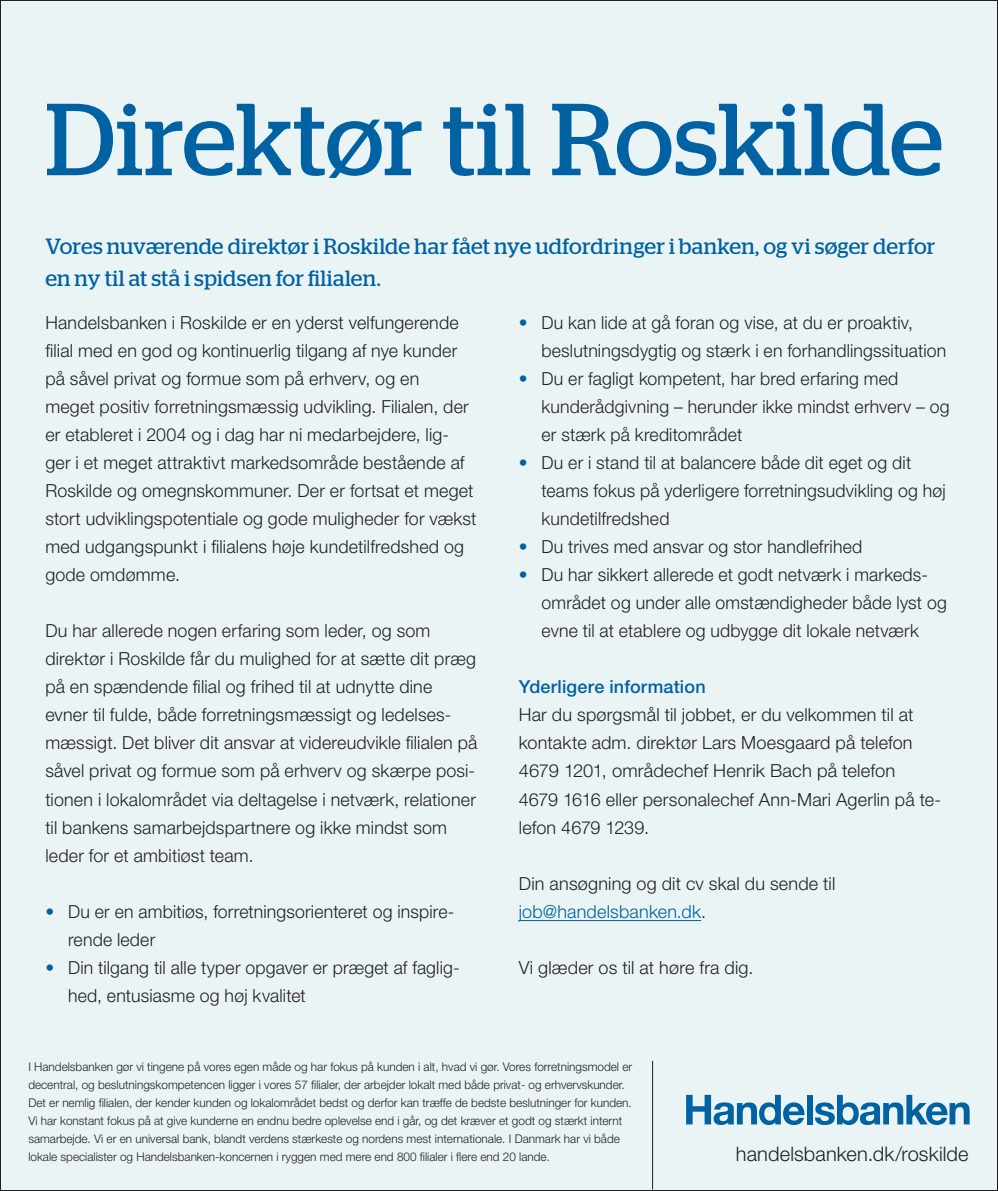
<style>
.page{position:relative;width:998px;height:1191px;background:#ebf4f5}
.page>*{position:absolute;margin:0;border:0;box-sizing:border-box;transform-origin:0 0}
.t1{font:102px "Stag";color:#0062a3}
.t2{font:22px/32px "Stag";letter-spacing:.01em;color:#0062a3}
.t3{font:300 20px "Helvetica Neue LT Pro";letter-spacing:.005em;color:#231f20}
.t4{font:300 18px/28px "Helvetica Neue LT Pro";letter-spacing:.01em;color:#231f20}
.t5{font:500 18px "Helvetica Neue LT Pro";letter-spacing:.01em;color:#0062a3}
.t6{font:300 18px "Helvetica Neue LT Pro";letter-spacing:.01em;color:#0062a3}
.Brødtekst{font:300 12px/18px "Helvetica Neue LT Pro";color:#231f20}
.s1{color:#0062a3}
.s2{color:#231f20}
</style>
<div class="page">
<hr style="left:519px;top:920px;width:182px;height:1px;background:#0062a3">
<hr style="left:652px;top:1060px;width:1px;height:129px;background:#231f20">
<div style="left:806px;top:1094px;width:6px;height:30px;background:#0062a3"></div>
<svg style="left:686px;top:1094px;width:118px;height:31px"></svg>
<svg style="left:815px;top:1094px;width:154px;height:31px"></svg>
<p class="t1" style="left:45px;top:80px;width:899px">Direktør til Roskilde</p>
<p class="t2" style="left:45px;top:230px;width:891px">Vores nuværende direktør i Roskilde har fået nye udfordringer i banken, og vi søger derfor en ny til at stå i spidsen for filialen.</p>
<p class="t4" style="left:45px;top:308px;width:415px;text-align:justify">Handelsbanken i Roskilde er en yderst velfungerende filial med en god og kontinuerlig tilgang af nye kunder på såvel privat og formue som på erhverv, og en</p>
<p class="t4" style="left:45px;top:392px;width:433px">meget positiv forretningsmæssig udvikling. Filialen, der er etableret i 2004 og i dag har ni medarbejdere, lig&shy;ger i et meget attraktivt markedsområde bestående af Roskilde og omegnskommuner. Der er fortsat et meget stort udviklingspotentiale og gode muligheder for vækst med udgangspunkt i filialens høje kundetilfredshed og gode omdømme.</p>
<p class="t4" style="left:45px;top:616px;width:433px">Du har allerede nogen erfaring som leder, og som direktør i Roskilde får du mulighed for at sætte dit præg på en spændende filial og frihed til at udnytte dine evner til fulde, både forretningsmæssigt og ledelses&shy;mæssigt. Det bliver dit ansvar at videreudvikle filialen på såvel privat og formue som på erhverv og skærpe posi&shy;tionen i lokalområdet via deltagelse i netværk, relationer til bankens samarbejdspartnere og ikke mindst som</p>
<p class="t4" style="left:45px;top:840px;width:210px">leder for et ambitiøst team.</p>
<p class="t4" style="left:68px;top:896px;width:388px;text-indent:-23px"><span class="s1">•</span> Du er en ambitiøs, forretningsorienteret og inspire&shy;rende leder</p>
<p class="t4" style="left:68px;top:952px;width:393px;text-indent:-23px"><span class="s1">•</span> Din tilgang til alle typer opgaver er præget af faglig&shy;hed, entusiasme og høj kvalitet</p>
<p class="t4" style="left:541px;top:308px;width:406px;text-indent:-23px"><span class="s1">•</span> Du kan lide at gå foran og vise, at du er proaktiv, beslutningsdygtig og stærk i en forhandlingssituation</p>
<p class="t4" style="left:541px;top:364px;width:410px;text-indent:-23px"><span class="s1">•</span> Du er fagligt kompetent, har bred erfaring med kunderådgivning – herunder ikke mindst erhverv – og er stærk på kreditområdet</p>
<p class="t4" style="left:541px;top:448px;width:406px;text-indent:-23px"><span class="s1">•</span> Du er i stand til at balancere både dit eget og dit teams fokus på yderligere forretningsudvikling og høj kundetilfredshed</p>
<p class="t4" style="left:519px;top:532px;width:345px"><span class="s1">•</span> Du trives med ansvar og stor handlefrihed</p>
<p class="t4" style="left:541px;top:560px;width:407px;text-indent:-23px"><span class="s1">•</span> Du har sikkert allerede et godt netværk i markeds&shy;området og under alle omstændigheder både lyst og evne til at etablere og udbygge dit lokale netværk</p>
<p class="t5" style="left:519px;top:676px;width:188px">Yderligere information</p>
<p class="t4" style="left:519px;top:700px;width:396px;text-align:justify">Har du spørgsmål til jobbet, er du velkommen til at kontakte adm. direktør Lars Moesgaard på telefon 4679 1201, områdechef Henrik Bach på telefon</p>
<p class="t4" style="left:519px;top:784px;width:424px">4679 1616 eller personalechef Ann-Mari Agerlin på te&shy;lefon 4679 1239.</p>
<p class="t4" style="left:519px;top:868px;width:318px">Din ansøgning og dit cv skal du sende til</p>
<p class="t6" style="left:519px;top:900px;width:189px">job@handelsbanken.dk<span class="s2">.</span></p>
<p class="t4" style="left:519px;top:952px;width:236px">Vi glæder os til at høre fra dig.</p>
<p class="Brødtekst" style="left:28px;top:1057px;width:605px">I Handelsbanken gør vi tingene på vores egen måde og har fokus på kunden i alt, hvad vi gør. Vores forretningsmodel er decentral, og beslutningskompetencen ligger i vores 57 filialer, der arbejder lokalt med både privat- og erhvervskunder.<br>Det er nemlig filialen, der kender kunden og lokalområdet bedst og derfor kan træffe de bedste beslutninger for kunden.<br>Vi har konstant fokus på at give kunderne en endnu bedre oplevelse end i går, og det kræver et godt og stærkt internt samarbejde. Vi er en universal bank, blandt verdens stærkeste og nordens mest internationale. I Danmark har vi både lokale specialister og Handelsbanken-koncernen i ryggen med mere end 800 filialer i flere end 20 lande.</p>
<p class="t3" style="left:736px;top:1141px;width:234px">handelsbanken.dk/roskilde</p>
</div>
